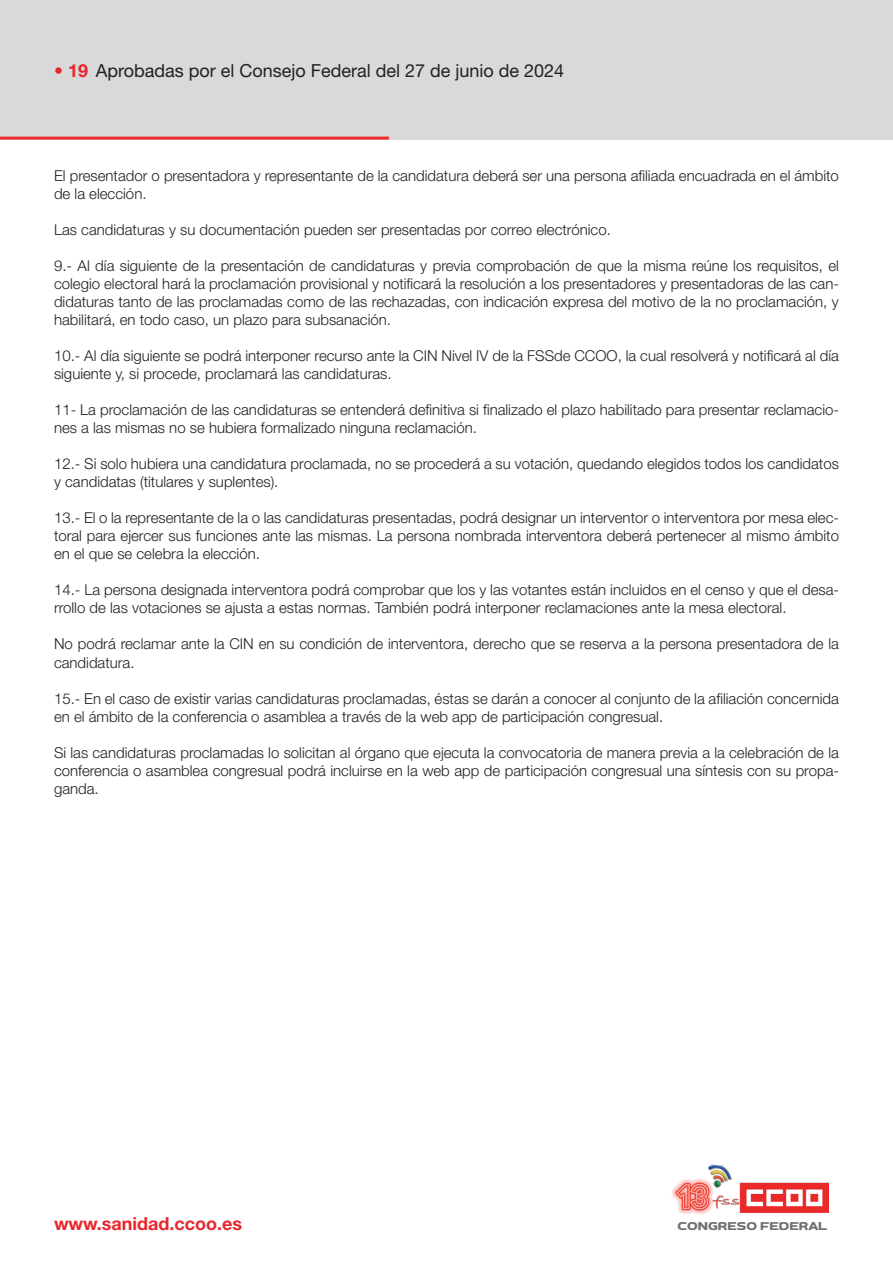
<style>
.page{position:relative;width:893px;height:1263px;background:#fff}
.page>*{position:absolute;margin:0;border:0;box-sizing:border-box;transform-origin:0 0}
.t1{font:18px "Helvetica Neue LT Std";color:#231f20}
.t2{font:700 18px "Helvetica Neue LT Std";color:#e8262c}
.t3{font:300 15px/18px "Helvetica Neue LT Std";color:#231f20}
.t4{font:12.45px "Dumondi Bo Ex";color:#6d6f73}
.s1{font-weight:700;color:#e8262c}
</style>
<div class="page">
<div style="left:0;top:0;width:893px;height:140px;background:#d8d9d8"></div>
<hr style="left:0;top:137px;width:389px;height:3px;background:#ee2d2d">
<img style="left:708px;top:1164px;width:24px;height:25px">
<img style="left:739px;top:1182px;width:89px;height:31px">
<img style="left:672px;top:1178px;width:43px;height:37px">
<img style="left:713px;top:1196px;width:26px;height:13px">
<p class="t1" style="left:54px;top:60px;width:512px"><span class="s1">• 19</span> Aprobadas por el Consejo Federal del 27 de junio de 2024</p>
<p class="t3" style="left:54px;top:167px;width:786px">El presentador o presentadora y representante de la candidatura deberá ser una persona afiliada encuadrada en el ámbito de la elección.</p>
<p class="t3" style="left:54px;top:221px;width:558px">Las candidaturas y su documentación pueden ser presentadas por correo electrónico.</p>
<p class="t3" style="left:54px;top:257px;width:786px;text-align:justify">9.- Al día siguiente de la presentación de candidaturas y previa comprobación de que la misma reúne los requisitos, el colegio electoral hará la proclamación provisional y notificará la resolución a los presentadores y presentadoras de las can&shy;didaturas tanto de las proclamadas como de las rechazadas, con indicación expresa del motivo de la no proclamación, y habilitará, en todo caso, un plazo para subsanación.</p>
<p class="t3" style="left:54px;top:347px;width:786px">10.- Al día siguiente se podrá interponer recurso ante la CIN Nivel IV de la FSSde CCOO, la cual resolverá y notificará al día siguiente y, si procede, proclamará las candidaturas.</p>
<p class="t3" style="left:54px;top:401px;width:786px">11- La proclamación de las candidaturas se entenderá definitiva si finalizado el plazo habilitado para presentar reclamacio&shy;nes a las mismas no se hubiera formalizado ninguna reclamación.</p>
<p class="t3" style="left:54px;top:455px;width:786px">12.- Si solo hubiera una candidatura proclamada, no se procederá a su votación, quedando elegidos todos los candidatos y candidatas (titulares y suplentes).</p>
<p class="t3" style="left:54px;top:509px;width:786px;text-align:justify">13.- El o la representante de la o las candidaturas presentadas, podrá designar un interventor o interventora por mesa elec&shy;toral para ejercer sus funciones ante las mismas. La persona nombrada interventora deberá pertenecer al mismo ámbito en el que se celebra la elección.</p>
<p class="t3" style="left:54px;top:581px;width:786px">14.- La persona designada interventora podrá comprobar que los y las votantes están incluidos en el censo y que el desa&shy;rrollo de las votaciones se ajusta a estas normas. También podrá interponer reclamaciones ante la mesa electoral.</p>
<p class="t3" style="left:54px;top:635px;width:786px">No podrá reclamar ante la CIN en su condición de interventora, derecho que se reserva a la persona presentadora de la candidatura.</p>
<p class="t3" style="left:54px;top:689px;width:786px">15.- En el caso de existir varias candidaturas proclamadas, éstas se darán a conocer al conjunto de la afiliación concernida en el ámbito de la conferencia o asamblea a través de la web app de participación congresual.</p>
<p class="t3" style="left:54px;top:743px;width:786px;text-align:justify">Si las candidaturas proclamadas lo solicitan al órgano que ejecuta la convocatoria de manera previa a la celebración de la conferencia o asamblea congresual podrá incluirse en la web app de participación congresual una síntesis con su propa&shy;ganda.</p>
<p class="t2" style="left:54px;top:1213px;width:190px">www.sanidad.ccoo.es</p>
<p class="t4" style="left:677px;top:1218px;width:151px">CONGRESO FEDERAL</p>
</div>
